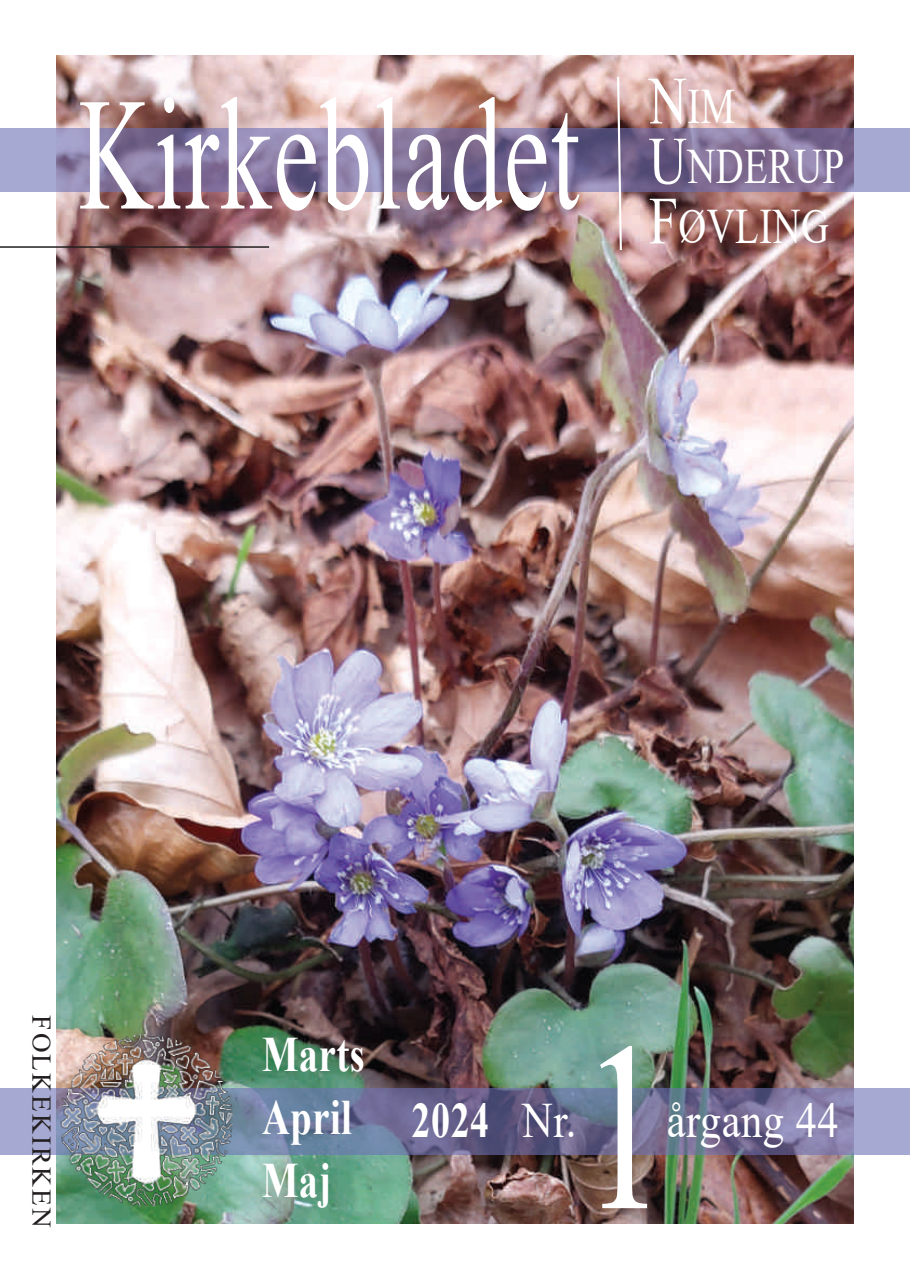
<style>
.page{position:relative;width:910px;height:1280px;background:#fff}
.page>*{position:absolute;margin:0;border:0;box-sizing:border-box;transform-origin:0 0}
.t1{font:240px "Times New Roman";color:#fff;scale:.75 1}
.t2{font:160.5px "Times New Roman";letter-spacing:.015em;color:#fff;scale:.64 1}
.t3{font:49.5px/60px "Times New Roman";letter-spacing:.01em;color:#fff;scale:.78 1}
.t4{font:700 49.5px/63px "Times New Roman";letter-spacing:.015em;color:#fff;scale:.78 1}
.t5{font:49.5px "Times New Roman";letter-spacing:.01em;color:#fff;scale:.86 1}
.t6{font:700 49.5px "Times New Roman";letter-spacing:.015em;color:#fff;scale:.77 1}
.t7{font:27px "Times New Roman";letter-spacing:.08em;color:#231f20}
.s1{font-size:67.5px}
.s2{font-weight:400}
</style>
<div class="page">
<img style="left:57px;top:55px;width:796px;height:1168px">
<svg style="left:0;top:128px;width:910px;height:63px;background:#8478a1"></svg>
<svg style="left:0;top:1088px;width:910px;height:66px;background:#75789e"></svg>
<hr style="left:0;top:246px;width:269px;height:2px;background:#231f20">
<img style="left:60px;top:1033px;width:172px;height:174px">
<svg style="left:616px;top:75px;width:7px;height:177px"></svg>
<h2 class="t2" style="left:79px;top:66px;width:784px">Kirkebladet</h2>
<p class="t3" style="left:649px;top:77px;width:252px"><span class="s1">N</span>IM<br><span class="s1">U</span>NDERUP<br><span class="s1">F</span>ØVLING</p>
<p class="t7" style="left:57px;top:1015px;width:214px;rotate:90deg">FOLKEKIRKEN</p>
<p class="t4" style="left:262px;top:1023px;width:133px">Marts<br>April<br>Maj</p>
<h1 class="t1" style="left:579px;top:994px;width:121px">1</h1>
<p class="t6" style="left:412px;top:1092px;width:216px">2024 <span class="s2">Nr.</span></p>
<p class="t5" style="left:667px;top:1092px;width:202px">årgang 44</p>
</div>
